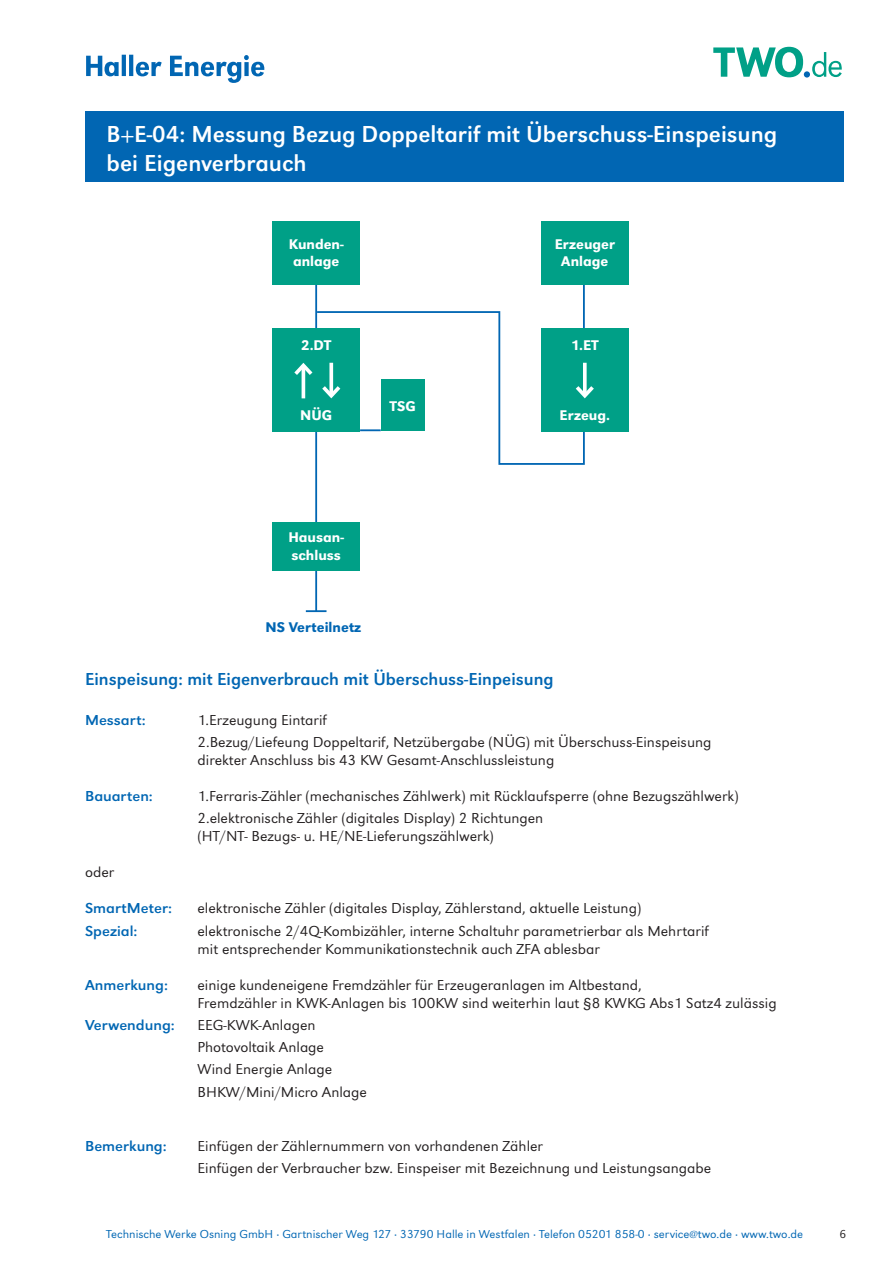
<style>
.page{position:relative;width:893px;height:1263px;background:#fff}
.page>*{position:absolute;margin:0;border:0;box-sizing:border-box;transform-origin:0 0}
.t1{font:24px/28.8px "URW Grotesk T";color:#fff}
.t2{font:18px "URW Grotesk T";color:#0166b3}
.t3{font:15px/22.2px "URW Grotesk T Ligh Wide";color:#231f20}
.t4{font:expanded 15px "URW Grotesk T";color:#0166b3}
.t5{font:500 14.55px/17.5px "URW Grotesk T";color:#fff}
.t6{font:500 14.55px "URW Grotesk T";color:#0166b3}
.t7{font:12px "URW Grotesk T Ligh Wide";color:#0166b3}
.t8{font:12px "URW Grotesk T Ligh Wide";color:#231f20}
</style>
<div class="page">
<div style="left:85px;top:111px;width:758px;height:71px;background:#0166b3"></div>
<svg style="left:86px;top:55px;width:178px;height:28px"></svg>
<svg style="left:713px;top:47px;width:129px;height:30px"></svg>
<div style="left:804px;top:71px;width:6px;height:7px;background:#0166b3;border-radius:50%"></div>
<svg style="left:317px;top:285px;width:269px;height:181px"></svg>
<hr style="left:315px;top:285px;width:2px;height:326px;background:#0166b3">
<div style="left:272px;top:221px;width:88px;height:64px;background:#00a087"></div>
<div style="left:272px;top:328px;width:88px;height:103px;background:#00a087"></div>
<div style="left:272px;top:522px;width:88px;height:49px;background:#00a087"></div>
<div style="left:381px;top:380px;width:44px;height:51px;background:#00a087"></div>
<div style="left:541px;top:221px;width:88px;height:64px;background:#00a087"></div>
<div style="left:541px;top:328px;width:88px;height:103px;background:#00a087"></div>
<svg style="left:294px;top:362px;width:47px;height:37px"></svg>
<svg style="left:583px;top:363px;width:4px;height:19px"></svg>
<svg style="left:575px;top:382px;width:19px;height:17px"></svg>
<hr style="left:360px;top:429px;width:21px;height:2px;background:#0166b3">
<hr style="left:306px;top:610px;width:20px;height:2px;background:#0166b3">
<h1 class="t1" style="left:107px;top:119px;width:672px">B+E-04: Messung Bezug Doppeltarif mit Überschuss-Einspeisung bei Eigenverbrauch</h1>
<p class="t5" style="left:289px;top:235px;width:56px">Kunden&shy;anlage</p>
<p class="t5" style="left:301px;top:336px;width:31px">2.DT</p>
<p class="t5" style="left:300px;top:406px;width:33px">NÜG</p>
<p class="t5" style="left:390px;top:397px;width:28px">TSG</p>
<p class="t5" style="left:288px;top:529px;width:57px">Hausan&shy;schluss</p>
<p class="t6" style="left:265px;top:618px;width:97px">NS Verteilnetz</p>
<p class="t5" style="left:555px;top:235px;width:62px;text-align:center">Erzeuger<br>Anlage</p>
<p class="t5" style="left:571px;top:336px;width:29px">1.ET</p>
<p class="t5" style="left:560px;top:406px;width:52px">Erzeug.</p>
<p class="t2" style="left:85px;top:669px;width:470px">Einspeisung: mit Eigenverbrauch mit Überschuss-Einpeisung</p>
<p class="t4" style="left:85px;top:711px;width:62px">Messart:</p>
<p class="t3" style="left:198px;top:709px;width:515px">1.Erzeugung Eintarif<br>2.Bezug/Liefeung Doppeltarif, Netzübergabe (NÜG) mit Überschuss-Einspeisung</p>
<p class="t3" style="left:198px;top:749px;width:358px">direkter Anschluss bis 43 KW Gesamt-Anschlussleistung</p>
<p class="t4" style="left:85px;top:787px;width:69px">Bauarten:</p>
<p class="t3" style="left:198px;top:785px;width:543px">1.Ferraris-Zähler (mechanisches Zählwerk) mit Rücklaufsperre (ohne Bezugszählwerk)<br>2.elektronische Zähler (digitales Display) 2 Richtungen</p>
<p class="t3" style="left:198px;top:825px;width:298px">(HT/NT- Bezugs- u. HE/NE-Lieferungszählwerk)</p>
<p class="t3" style="left:85px;top:861px;width:31px">oder</p>
<p class="t4" style="left:85px;top:900px;width:89px">SmartMeter:</p>
<p class="t3" style="left:198px;top:897px;width:445px">elektronische Zähler (digitales Display, Zählerstand, aktuelle Leistung)</p>
<p class="t4" style="left:85px;top:922px;width:54px">Spezial:</p>
<p class="t3" style="left:198px;top:922px;width:513px;line-height:18px">elektronische 2/4Q-Kombizähler, interne Schaltuhr parametrierbar als Mehrtarif mit entsprechender Kommunikationstechnik auch ZFA ablesbar</p>
<p class="t4" style="left:85px;top:976px;width:84px">Anmerkung:</p>
<p class="t3" style="left:198px;top:976px;width:581px;line-height:18px">einige kundeneigene Fremdzähler für Erzeugeranlagen im Altbestand,<br>Fremdzähler in KWK-Anlagen bis 100KW sind weiterhin laut §8 KWKG Abs1 Satz4 zulässig</p>
<p class="t4" style="left:85px;top:1016px;width:91px">Verwendung:</p>
<p class="t3" style="left:198px;top:1014px;width:171px">EEG-KWK-Anlagen<br>Photovoltaik Anlage<br>Wind Energie Anlage<br>BHKW/Mini/Micro Anlage</p>
<p class="t4" style="left:85px;top:1137px;width:83px">Bemerkung:</p>
<p class="t3" style="left:198px;top:1134px;width:515px">Einfügen der Zählernummern von vorhandenen Zähler<br>Einfügen der Verbraucher bzw. Einspeiser mit Bezeichnung und Leistungsangabe</p>
<p class="t7" style="left:106px;top:1227px;width:698px">Technische Werke Osning GmbH · Gartnischer Weg 127 · 33790 Halle in Westfalen · Telefon 05201 858-0 · service@two.de · www.two.de</p>
<p class="t8" style="left:839px;top:1227px;width:8px">6</p>
</div>
